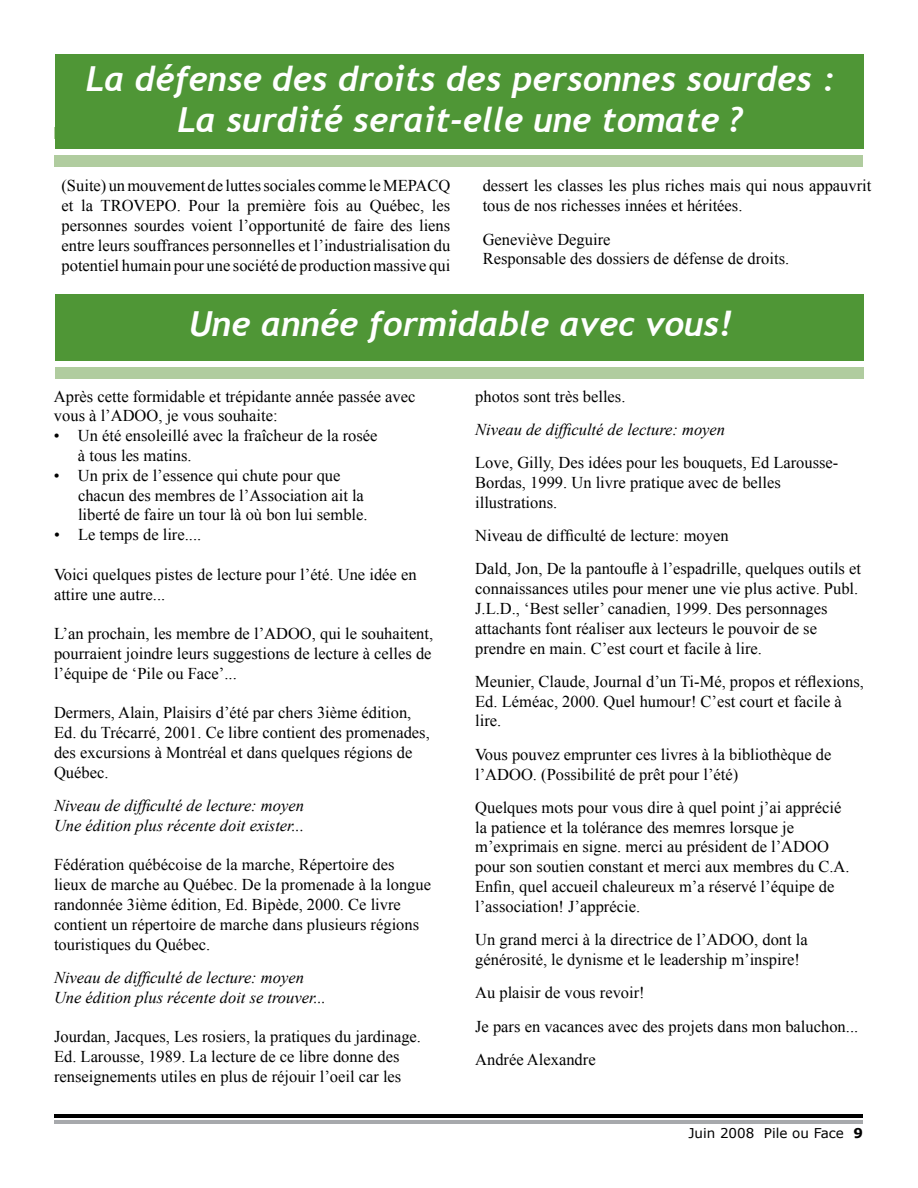
<style>
.page{position:relative;width:918px;height:1188px;background:#fff}
.page>*{position:absolute;margin:0;border:0;box-sizing:border-box;transform-origin:0 0}
.t1{font:italic 700 34.5px/41.4px "Trebuchet";color:#fff;text-align:center}
.t2{font:16.5px/19.8px "Times New Roman";color:#000}
.t3{font:italic 16.5px/19.8px "Times New Roman";color:#000}
.t4{font:13.5px "Verdana";color:#000}
.s1{font-weight:700}
</style>
<div class="page">
<hr style="left:55px;top:1115px;width:808px;height:3px;background:#000">
<hr style="left:55px;top:1120px;width:808px;height:3px;background:#a7a9ac">
<div style="left:56px;top:54px;width:808px;height:94px;background:#4f9636"></div>
<div style="left:55px;top:156px;width:808px;height:11px;background:#b0cc9f"></div>
<div style="left:56px;top:367px;width:808px;height:11px;background:#b0cc9f"></div>
<div style="left:56px;top:294px;width:808px;height:67px;background:#4f9636"></div>
<h1 class="t1" style="left:86px;top:58px;width:751px">La défense des droits des personnes sourdes :<br>La surdité serait-elle une tomate ?</h1>
<h1 class="t1" style="left:323px;top:63px;width:277px">Titre de l’article</h1>
<p class="t2" style="left:62px;top:176px;width:390px;text-align:justify">(Suite) un mouvement de luttes sociales comme le MEPACQ et la TROVEPO. Pour la première fois au Québec, les personnes sourdes voient l’opportunité de faire des liens entre leurs souffrances personnelles et l’industrialisation du potentiel humain pour une société de production massive qui</p>
<p class="t2" style="left:483px;top:176px;width:390px">dessert les classes les plus riches mais qui nous appauvrit tous de nos richesses innées et héritées.</p>
<p class="t2" style="left:483px;top:229px;width:308px">Geneviève Deguire<br>Responsable des dossiers de défense de droits.</p>
<h1 class="t1" style="left:189px;top:303px;width:544px">Une année formidable avec vous!</h1>
<p class="t2" style="left:54px;top:386px;width:363px">Après cette formidable et trépidante année passée avec vous à l’ADOO, je vous souhaite:</p>
<p class="t2" style="left:78px;top:426px;width:301px;text-indent:-24px">• Un été ensoleillé avec la fraîcheur de la rosée à tous les matins.</p>
<p class="t2" style="left:78px;top:465px;width:291px;text-indent:-24px">• Un prix de l’essence qui chute pour que chacun des membres de l’Association ait la liberté de faire un tour là où bon lui semble.</p>
<p class="t2" style="left:54px;top:525px;width:149px">• Le temps de lire....</p>
<p class="t2" style="left:54px;top:564px;width:364px">Voici quelques pistes de lecture pour l’été. Une idée en attire une autre...</p>
<p class="t2" style="left:54px;top:624px;width:381px;text-align:justify">L’an prochain, les membre de l’ADOO, qui le souhaitent, pourraient joindre leurs suggestions de lecture à celles de l’équipe de ‘Pile ou Face’...</p>
<p class="t2" style="left:54px;top:703px;width:377px">Dermers, Alain, Plaisirs d’été par chers 3ième édition, Ed. du Trécarré, 2001. Ce libre contient des promenades, des excursions à Montréal et dans quelques régions de Québec.</p>
<p class="t3" style="left:54px;top:795px;width:252px">Niveau de difficulté de lecture: moyen<br>Une édition plus récente doit exister...</p>
<p class="t2" style="left:54px;top:855px;width:379px">Fédération québécoise de la marche, Répertoire des lieux de marche au Québec. De la promenade à la longue randonnée 3ième édition, Ed. Bipède, 2000. Ce livre contient un répertoire de marche dans plusieurs régions touristiques du Québec.</p>
<p class="t3" style="left:54px;top:967px;width:274px">Niveau de difficulté de lecture: moyen<br>Une édition plus récente doit se trouver...</p>
<p class="t2" style="left:54px;top:1027px;width:369px">Jourdan, Jacques, Les rosiers, la pratiques du jardinage.<br>Ed. Larousse, 1989. La lecture de ce libre donne des renseignements utiles en plus de réjouir l’oeil car les</p>
<p class="t2" style="left:475px;top:386px;width:152px">photos sont très belles.</p>
<p class="t3" style="left:475px;top:419px;width:252px">Niveau de difficulté de lecture: moyen</p>
<p class="t2" style="left:475px;top:453px;width:365px">Love, Gilly, Des idées pour les bouquets, Ed Larousse-<br>Bordas, 1999. Un livre pratique avec de belles illustrations.</p>
<p class="t2" style="left:475px;top:519px;width:387px;line-height:33.3px">Niveau de difficulté de lecture: moyen<br>Dald, Jon, De la pantoufle à l’espadrille, quelques outils et</p>
<p class="t2" style="left:475px;top:578px;width:385px">connaissances utiles pour mener une vie plus active. Publ.<br>J.L.D., ‘Best seller’ canadien, 1999. Des personnages attachants font réaliser aux lecteurs le pouvoir de se prendre en main. C’est court et facile à lire.</p>
<p class="t2" style="left:475px;top:671px;width:390px">Meunier, Claude, Journal d’un Ti-Mé, propos et réflexions,<br>Ed. Léméac, 2000. Quel humour! C’est court et facile à lire.</p>
<p class="t2" style="left:475px;top:744px;width:358px">Vous pouvez emprunter ces livres à la bibliothèque de l’ADOO. (Possibilité de prêt pour l’été)</p>
<p class="t2" style="left:475px;top:797px;width:376px">Quelques mots pour vous dire à quel point j’ai apprécié la patience et la tolérance des memres lorsque je m’exprimais en signe. merci au président de l’ADOO pour son soutien constant et merci aux membres du C.A.<br>Enfin, quel accueil chaleureux m’a réservé l’équipe de l’association! J’apprécie.</p>
<p class="t2" style="left:475px;top:929px;width:334px">Un grand merci à la directrice de l’ADOO, dont la générosité, le dynisme et le leadership m’inspire!</p>
<p class="t2" style="left:475px;top:976px;width:385px;line-height:33.3px">Au plaisir de vous revoir!<br>Je pars en vacances avec des projets dans mon baluchon...<br>Andrée Alexandre</p>
<p class="t4" style="left:688px;top:1125px;width:176px">Juin 2008 Pile ou Face <span class="s1">9</span></p>
</div>
